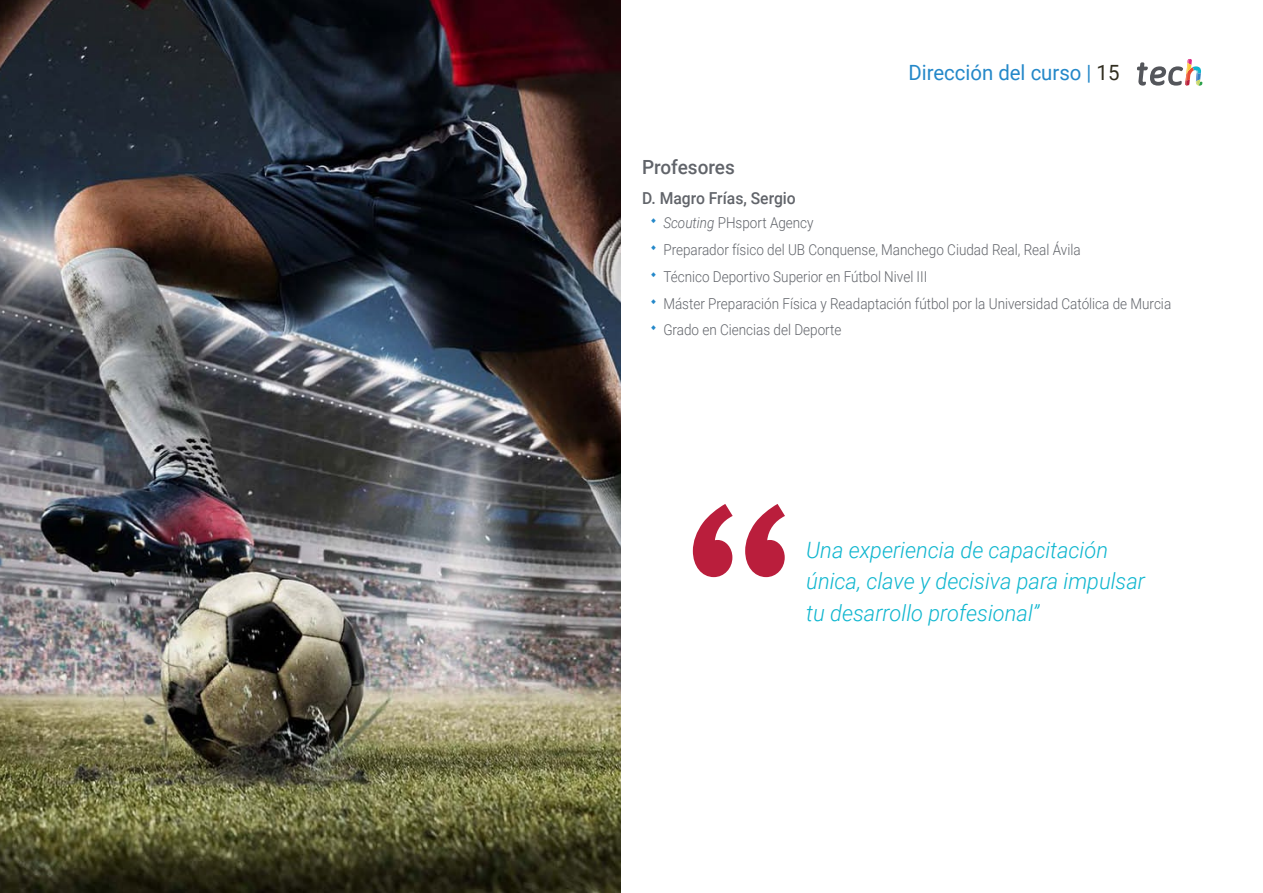
<style>
.page{position:relative;width:1263px;height:893px;background:#fff}
.page>*{position:absolute;margin:0;border:0;box-sizing:border-box;transform-origin:0 0}
.t1{font:italic 300 22.5px/31.5px "Roboto";color:#0fb6cf}
.t2{font:21px "Roboto";color:#2488c9}
.t3{font:500 19.5px "Roboto";color:#61646a}
.t4{font:500 16.5px "Roboto";color:#61646a;scale:.95 1}
.t5{font:300 15px/26.7px "Roboto";color:#61646a;scale:.9 1}
.s1{color:#312e20}
.s2{font-style:italic}
</style>
<div class="page">
<img style="left:0;top:0;width:621px;height:893px">
<svg style="left:1137px;top:59px;width:65px;height:27px"></svg>
<svg style="left:693px;top:504px;width:92px;height:73px"></svg>
<h3 class="t3" style="left:642px;top:153px;width:94px">Profesores</h3>
<h2 class="t2" style="left:908px;top:57px;width:213px">Dirección del curso | <span class="s1">15</span></h2>
<p class="t4" style="left:642px;top:186px;width:163px">D. Magro Frías, Sergio</p>
<p class="t5" style="left:663px;top:209px;width:566px"><span class="s2">Scouting</span> PHsport Agency<br>Preparador físico del UB Conquense, Manchego Ciudad Real, Real Ávila<br>Técnico Deportivo Superior en Fútbol Nivel III<br>Máster Preparación Física y Readaptación fútbol por la Universidad Católica de Murcia Grado en Ciencias del Deporte</p>
<h1 class="t1" style="left:806px;top:533px;width:340px">Una experiencia de capacitación única, clave y decisiva para impulsar tu desarrollo profesional”</h1>
</div>
